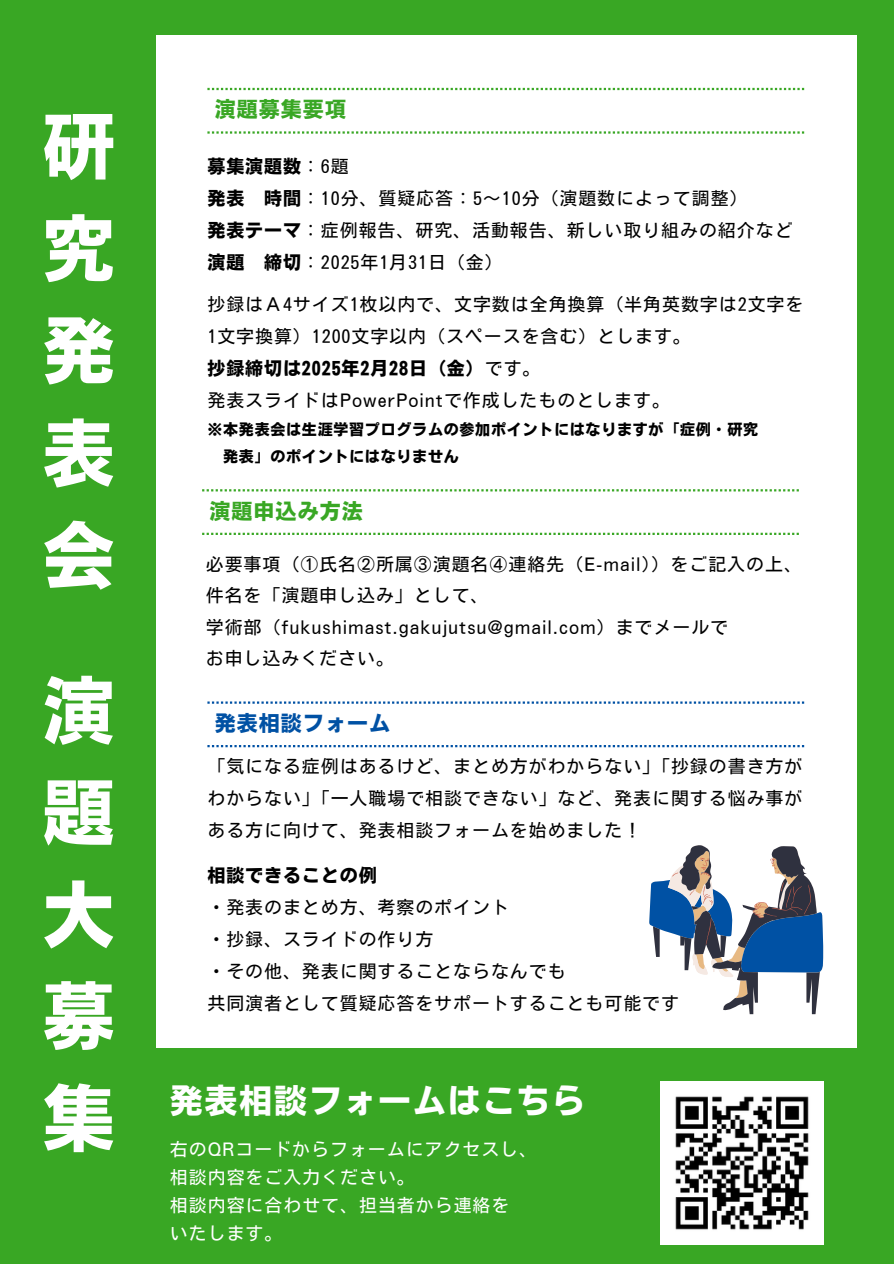
<style>
.page{position:relative;width:894px;height:1264px;background:#fff}
.page>*{position:absolute;margin:0;border:0;box-sizing:border-box;transform-origin:0 0}
.t1{font:72px/102.1px "Motoya Cedar Std W6";color:#fff}
.t2{font:33px "Motoya Cedar Std W6";letter-spacing:.05em;color:#fff}
.t3{font:21px "Motoya Cedar Std W6";letter-spacing:.05em;color:#39a724}
.t4{font:21px "Motoya Cedar Std W6";letter-spacing:.05em;color:#0051a4}
.t5{font:18px/32px "Motoya Cedar Std W3";letter-spacing:.05em;color:#000}
.t6{font:18px/28.2px "Motoya Cedar Std W3";letter-spacing:.05em;color:#fff}
.t7{font:18px "Motoya Cedar Std W6";letter-spacing:.05em;color:#000}
.t8{font:15px "Motoya Cedar Std W6";letter-spacing:.05em;color:#000}
.s1{font-family:"Motoya Cedar Std W3"}
.s2{font-family:"Motoya Cedar Std W6"}
</style>
<div class="page">
<div style="left:0;top:0;width:893px;height:1263px;background:#39a724"></div>
<div style="left:156px;top:36px;width:700px;height:1012px;background:#fff"></div>
<svg style="left:207px;top:88px;width:597px;height:2px"></svg>
<svg style="left:207px;top:131px;width:597px;height:3px"></svg>
<svg style="left:207px;top:701px;width:597px;height:2px"></svg>
<svg style="left:207px;top:745px;width:597px;height:2px"></svg>
<svg style="left:649px;top:845px;width:174px;height:169px"></svg>
<svg style="left:202px;top:489px;width:596px;height:2px"></svg>
<svg style="left:202px;top:532px;width:596px;height:3px"></svg>
<img style="left:660px;top:1081px;width:163px;height:163px">
<p class="t1" style="left:43px;top:95px;width:73px">研</p>
<p class="t1" style="left:43px;top:198px;width:73px">究</p>
<p class="t1" style="left:43px;top:299px;width:73px">発</p>
<h2 class="t1" style="left:43px;top:402px;width:73px">表</h2>
<p class="t1" style="left:43px;top:504px;width:73px">会</p>
<p class="t1" style="left:43px;top:659px;width:73px">演</p>
<p class="t1" style="left:43px;top:761px;width:73px">題</p>
<p class="t1" style="left:43px;top:863px;width:71px">大</p>
<p class="t1" style="left:43px;top:964px;width:73px">募集</p>
<p class="t3" style="left:215px;top:99px;width:133px">演題募集要項</p>
<p class="t7" style="left:207px;top:157px;width:143px">募集演題数<span class="s1">：6題</span></p>
<p class="t5" style="left:207px;top:182px;width:541px"><span class="s2">発表 時間</span>：10分、質疑応答：5〜10分（演題数によって調整）</p>
<p class="t5" style="left:207px;top:214px;width:586px"><span class="s2">発表テーマ</span>：症例報告、研究、活動報告、新しい取り組みの紹介など</p>
<p class="t5" style="left:207px;top:246px;width:297px"><span class="s2">演題 締切</span>：2025年1月 31日（金）</p>
<p class="t5" style="left:207px;top:288px;width:597px">抄録はＡ4サイズ1枚以内で、文字数は全角換算（半角英数字は2文字を<br>1文字換算）1200文字以内（スペースを含む）とします。</p>
<p class="t7" style="left:207px;top:359px;width:334px">抄録締切は2025年2月 28日（金）<span class="s1">です。</span></p>
<p class="t5" style="left:207px;top:384px;width:464px">発表スライドはPowerPointで作成したものとします。</p>
<h3 class="t8" style="left:207px;top:422px;width:552px">※本発表会は生涯学習プログラムの参加ポイントにはなりますが「症例・研究</h3>
<p class="t8" style="left:223px;top:448px;width:237px">発表」のポイントにはなりません</p>
<p class="t3" style="left:209px;top:500px;width:155px">演題申込み方法</p>
<p class="t5" style="left:206px;top:548px;width:597px;line-height:31.5px">必要事項（①氏名②所属③演題名④連絡先（E-mail））をご記入の上、件名を「演題申し込み」として、</p>
<p class="t5" style="left:206px;top:611px;width:524px">学術部（fukushimast.gakujutsu@gmail.com）までメールで</p>
<p class="t5" style="left:206px;top:642px;width:190px">お申し込みください。</p>
<h1 class="t4" style="left:215px;top:712px;width:177px">発表相談フォーム</h1>
<p class="t5" style="left:207px;top:750px;width:596px;text-align:justify">「気になる症例はあるけど、まとめ方がわからない」「抄録の書き方がわからない」「一人職場で相談できない」など、発表に関する悩み事がある方に向けて、発表相談フォームを始めました！</p>
<h3 class="t7" style="left:207px;top:866px;width:171px">相談できることの例</h3>
<p class="t5" style="left:207px;top:891px;width:303px">・発表のまとめ方、考察のポイント</p>
<p class="t5" style="left:207px;top:923px;width:225px">・抄録、スライドの作り方</p>
<p class="t5" style="left:207px;top:955px;width:359px">・その他、発表に関することならなんでも</p>
<p class="t5" style="left:207px;top:986px;width:473px">共同演者として質疑応答をサポートすることも可能です</p>
<p class="t2" style="left:170px;top:1084px;width:416px">発表相談フォームはこちら</p>
<h3 class="t6" style="left:170px;top:1134px;width:368px">右のQRコードからフォームにアクセスし、相談内容をご入力ください。<br>相談内容に合わせて、担当者から連絡を<br>いたします。</h3>
</div>
